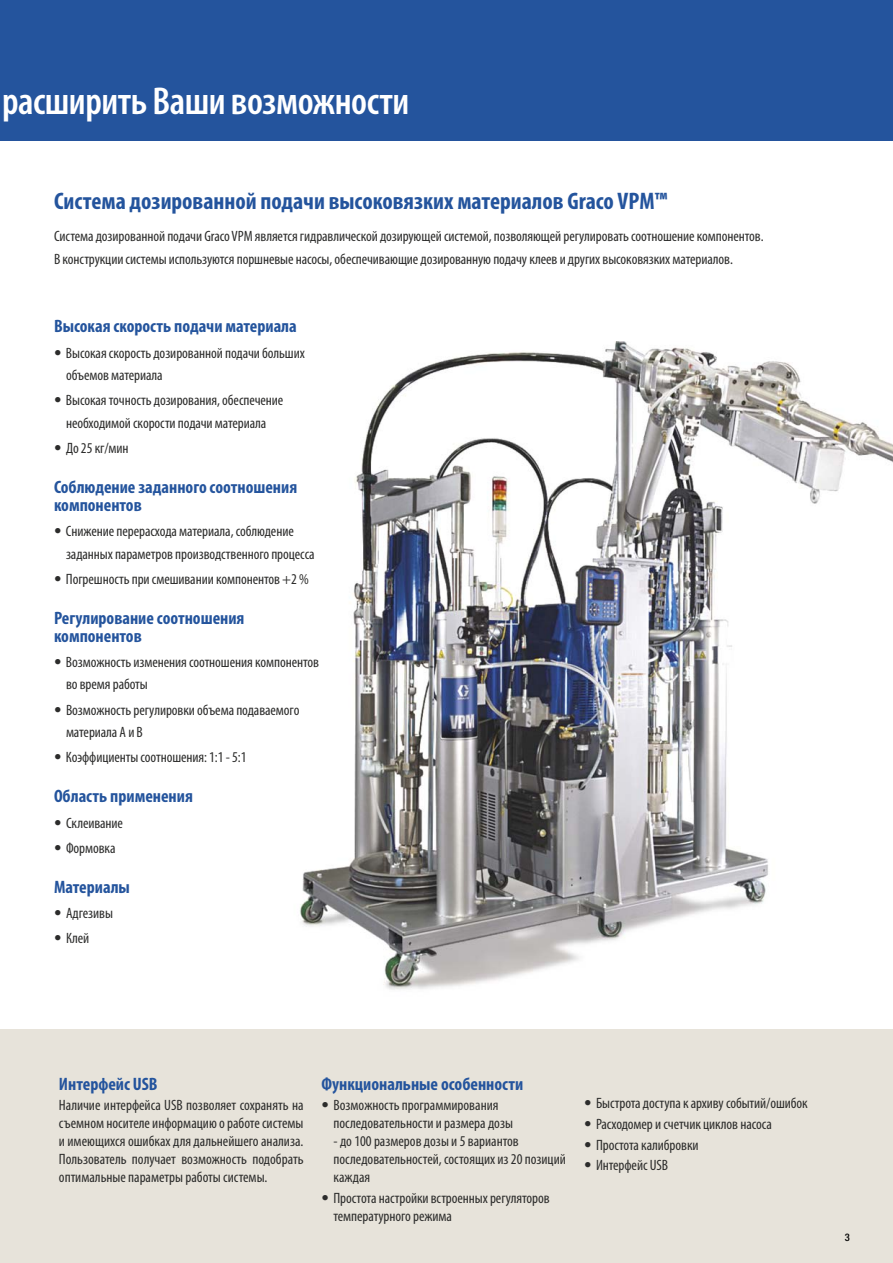
<style>
.page{position:relative;width:893px;height:1263px;background:#fff}
.page>*{position:absolute;margin:0;border:0;box-sizing:border-box;transform-origin:0 0}
.t1{font:600 condensed 39px "Myriad Pro";letter-spacing:-.015em;color:#fff}
.t2{font:700 condensed 24px "Myriad Pro";color:#24549d}
.t3{font:700 condensed 18px/18px "Myriad Pro";color:#24549d}
.t4{font:condensed 15px/18px "Myriad Pro";letter-spacing:-.005em;color:#2c2c2b}
.t5{font:500 condensed 10.5px "Helvetica Neue LT Std";color:#000}
.s1{font-family:"Helvetica Neue LT Std"}
</style>
<div class="page">
<div style="left:0;top:0;width:893px;height:140px;background:#24549d"></div>
<div style="left:0;top:1029px;width:893px;height:234px;background:#e7e3da"></div>
<img style="left:300px;top:342px;width:593px;height:648px">
<h1 class="t1" style="left:2px;top:87px;width:409px">расширить Ваши возможности</h1>
<h2 class="t2" style="left:54px;top:192px;width:615px">Система дозированной подачи высоковязких материалов Graco VPM™</h2>
<p class="t4" style="left:54px;top:227px;width:711px;line-height:22.5px">Система дозированной подачи Graco VPM является гидравлической дозирующей системой, позволяющей регулировать соотношение компонентов.<br>В конструкции системы используются поршневые насосы, обеспечивающие дозированную подачу клеев и других высоковязких материалов.</p>
<p class="t3" style="left:54px;top:319px;width:244px">Высокая скорость подачи материала</p>
<p class="t4" style="left:66px;top:343px;width:240px;line-height:22.5px;text-indent:-12px"><span class="s1">•</span> Высокая скорость дозированной подачи больших объемов материала</p>
<p class="t4" style="left:54px;top:391px;width:231px;line-height:22.5px;text-align:center"><span class="s1">•</span> Высокая точность дозирования, обеспечение необходимой скорости подачи материала</p>
<p class="t4" style="left:54px;top:441px;width:76px"><span class="s1">•</span> До 25 кг/мин</p>
<p class="t3" style="left:54px;top:480px;width:245px">Соблюдение заданного соотношения компонентов</p>
<p class="t4" style="left:66px;top:521px;width:250px;line-height:22.5px;text-indent:-12px"><span class="s1">•</span> Снижение перерасхода материала, соблюдение заданных параметров производственного процесса</p>
<p class="t4" style="left:54px;top:571px;width:256px"><span class="s1">•</span> Погрешность при смешивании компонентов +2 %</p>
<p class="t3" style="left:54px;top:611px;width:192px">Регулирование соотношения компонентов</p>
<p class="t4" style="left:66px;top:652px;width:255px;line-height:22.5px;text-indent:-12px"><span class="s1">•</span> Возможность изменения соотношения компонентов во время работы</p>
<p class="t4" style="left:66px;top:700px;width:235px;line-height:22.5px;text-indent:-12px"><span class="s1">•</span> Возможность регулировки объема подаваемого материала A и B</p>
<p class="t4" style="left:54px;top:750px;width:194px"><span class="s1">•</span> Коэффициенты соотношения: 1:1 - 5:1</p>
<p class="t3" style="left:54px;top:789px;width:140px">Область применения</p>
<p class="t4" style="left:54px;top:815px;width:71px"><span class="s1">•</span> Склеивание</p>
<p class="t4" style="left:54px;top:840px;width:63px"><span class="s1">•</span> Формовка</p>
<p class="t3" style="left:54px;top:879px;width:77px">Материалы</p>
<p class="t4" style="left:54px;top:905px;width:61px"><span class="s1">•</span> Адгезивы</p>
<p class="t4" style="left:54px;top:930px;width:37px"><span class="s1">•</span> Клей</p>
<p class="t3" style="left:59px;top:1076px;width:100px">Интерфейс USB</p>
<p class="t4" style="left:59px;top:1098px;width:246px;text-align:justify">Наличие интерфейса USB позволяет сохранять на съемном носителе информацию о работе системы и имеющихся ошибках для дальнейшего анализа.<br>Пользователь получает возможность подобрать оптимальные параметры работы системы.</p>
<p class="t3" style="left:321px;top:1076px;width:203px">Функциональные особенности</p>
<p class="t4" style="left:333px;top:1098px;width:181px;text-indent:-12px"><span class="s1">•</span> Возможность программирования последовательности и размера дозы</p>
<p class="t4" style="left:333px;top:1134px;width:234px">- до 100 размеров дозы и 5 вариантов последовательностей, состоящих из 20 позиций каждая</p>
<p class="t4" style="left:333px;top:1190px;width:218px;text-indent:-12px"><span class="s1">•</span> Простота настройки встроенных регуляторов температурного режима</p>
<p class="t4" style="left:584px;top:1095px;width:225px"><span class="s1">•</span> Быстрота доступа к архиву событий/ошибок</p>
<p class="t4" style="left:584px;top:1116px;width:189px"><span class="s1">•</span> Расходомер и счетчик циклов насоса</p>
<p class="t4" style="left:584px;top:1137px;width:116px"><span class="s1">•</span> Простота калибровки</p>
<p class="t4" style="left:584px;top:1158px;width:86px"><span class="s1">•</span> Интерфейс USB</p>
<p class="t5" style="left:845px;top:1233px;width:7px">3</p>
</div>
